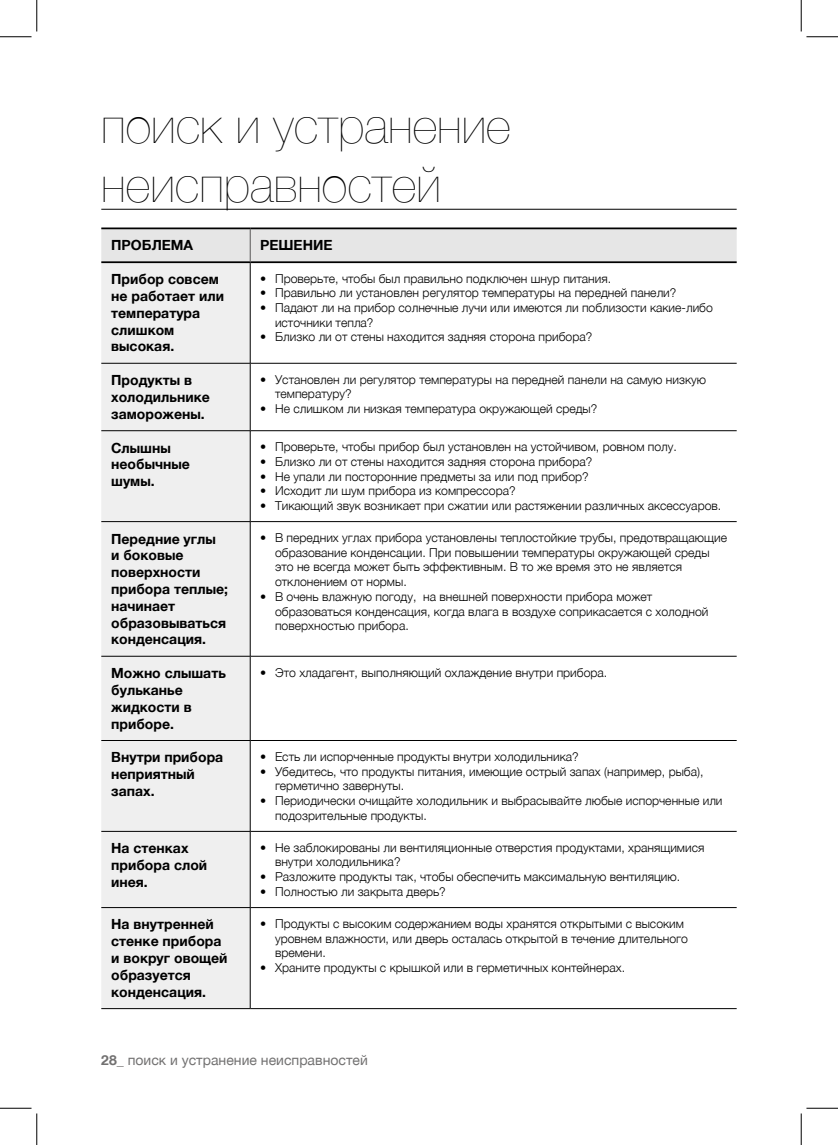
<style>
.page{position:relative;width:838px;height:1145px;background:#fff}
.page>*{position:absolute;margin:0;border:0;box-sizing:border-box;transform-origin:0 0}
.t1{font:200 49px/58.8px "Helvetica Neue LTCYR";color:#000}
.t2{font:700 14px/16.8px "Helvetica Neue LTCYR";color:#000}
.t3{font:14px "Helvetica Neue LTCYR";color:#727171}
.t4{font:300 12.25px/14.7px "Helvetica Neue LTCYR";color:#000}
.s1{font-weight:700}
</style>
<div class="page">
<hr style="left:101px;top:209px;width:635px;height:1px;background:#000">
<div style="left:101px;top:229px;width:635px;height:32px;background:#e6e6e6"></div>
<div style="left:101px;top:263px;width:149px;height:745px;background:#efefef"></div>
<hr style="left:250px;top:263px;width:1px;height:100px;background:#000">
<hr style="left:101px;top:363px;width:149px;height:1px;background:#000">
<hr style="left:250px;top:363px;width:486px;height:1px;background:#000">
<hr style="left:250px;top:364px;width:1px;height:66px;background:#000">
<hr style="left:101px;top:430px;width:149px;height:1px;background:#000">
<hr style="left:250px;top:430px;width:486px;height:1px;background:#000">
<hr style="left:250px;top:431px;width:1px;height:90px;background:#000">
<hr style="left:101px;top:521px;width:149px;height:1px;background:#000">
<hr style="left:250px;top:521px;width:486px;height:1px;background:#000">
<hr style="left:250px;top:522px;width:1px;height:134px;background:#000">
<hr style="left:101px;top:656px;width:149px;height:1px;background:#000">
<hr style="left:250px;top:656px;width:486px;height:1px;background:#000">
<hr style="left:250px;top:657px;width:1px;height:83px;background:#000">
<hr style="left:101px;top:740px;width:149px;height:1px;background:#000">
<hr style="left:250px;top:740px;width:486px;height:1px;background:#000">
<hr style="left:250px;top:741px;width:1px;height:90px;background:#000">
<hr style="left:101px;top:831px;width:149px;height:1px;background:#000">
<hr style="left:250px;top:831px;width:486px;height:1px;background:#000">
<hr style="left:250px;top:832px;width:1px;height:75px;background:#000">
<hr style="left:101px;top:907px;width:149px;height:1px;background:#000">
<hr style="left:250px;top:907px;width:486px;height:1px;background:#000">
<hr style="left:250px;top:908px;width:1px;height:100px;background:#000">
<hr style="left:101px;top:261px;width:149px;height:2px;background:#000">
<hr style="left:250px;top:261px;width:486px;height:2px;background:#000">
<hr style="left:101px;top:228px;width:149px;height:1px;background:#000">
<hr style="left:250px;top:229px;width:1px;height:32px;background:#595757">
<hr style="left:250px;top:228px;width:486px;height:1px;background:#000">
<hr style="left:101px;top:1008px;width:149px;height:1px;background:#000">
<hr style="left:250px;top:1008px;width:486px;height:1px;background:#000">
<hr style="left:0;top:36px;width:32px;height:1px;background:#000">
<hr style="left:806px;top:36px;width:31px;height:1px;background:#000">
<hr style="left:0;top:1108px;width:32px;height:1px;background:#000">
<hr style="left:806px;top:1108px;width:31px;height:1px;background:#000">
<hr style="left:36px;top:0;width:1px;height:31px;background:#000">
<hr style="left:36px;top:1113px;width:1px;height:32px;background:#000">
<hr style="left:800px;top:0;width:1px;height:31px;background:#000">
<hr style="left:800px;top:1113px;width:1px;height:32px;background:#000">
<h1 class="t1" style="left:101px;top:97px;width:411px">поиск и устранение неисправностей</h1>
<p class="t2" style="left:111px;top:237px;width:83px">ПРОБЛЕМА</p>
<p class="t2" style="left:260px;top:237px;width:72px">РЕШЕНИЕ</p>
<p class="t2" style="left:111px;top:271px;width:114px">Прибор совсем не работает или температура слишком высокая.</p>
<p class="t4" style="left:260px;top:271px;width:352px">• Проверьте, чтобы был правильно подключен шнур питания.</p>
<p class="t4" style="left:260px;top:286px;width:417px">• Правильно ли установлен регулятор температуры на передней панели?</p>
<p class="t4" style="left:275px;top:300px;width:439px;text-indent:-15px">• Падают ли на прибор солнечные лучи или имеются ли поблизости какие-либо источники тепла?</p>
<p class="t4" style="left:260px;top:330px;width:333px">• Близко ли от стены находится задняя сторона прибора?</p>
<p class="t2" style="left:111px;top:372px;width:100px">Продукты в холодильнике заморожены.</p>
<p class="t4" style="left:275px;top:372px;width:432px;text-indent:-15px">• Установлен ли регулятор температуры на передней панели на самую низкую температуру?</p>
<p class="t4" style="left:260px;top:402px;width:338px">• Не слишком ли низкая температура окружающей среды?</p>
<p class="t2" style="left:111px;top:439px;width:80px">Слышны необычные шумы.</p>
<p class="t4" style="left:260px;top:440px;width:418px">• Проверьте, чтобы прибор был установлен на устойчивом, ровном полу.</p>
<p class="t4" style="left:260px;top:454px;width:333px">• Близко ли от стены находится задняя сторона прибора?</p>
<p class="t4" style="left:260px;top:469px;width:330px">• Не упали ли посторонние предметы за или под прибор?</p>
<p class="t4" style="left:260px;top:484px;width:257px">• Исходит ли шум прибора из компрессора?</p>
<p class="t4" style="left:260px;top:498px;width:462px">• Тикающий звук возникает при сжатии или растяжении различных аксессуаров.</p>
<p class="t2" style="left:111px;top:530px;width:118px">Передние углы<br>и боковые поверхности прибора теплые; начинает образовываться конденсация.</p>
<p class="t4" style="left:275px;top:530px;width:453px;text-indent:-15px">• В передних углах прибора установлены теплостойкие трубы, предотвращающие образование конденсации. При повышении температуры окружающей среды это не всегда может быть эффективным. В то же время это не является отклонением от нормы.</p>
<p class="t4" style="left:275px;top:589px;width:435px;text-indent:-15px">• В очень влажную погоду, на внешней поверхности прибора может образоваться конденсация, когда влага в воздухе соприкасается с холодной поверхностью прибора.</p>
<p class="t2" style="left:111px;top:665px;width:116px">Можно слышать бульканье жидкости в приборе.</p>
<p class="t4" style="left:260px;top:665px;width:348px">• Это хладагент, выполняющий охлаждение внутри прибора.</p>
<p class="t2" style="left:111px;top:749px;width:114px">Внутри прибора неприятный запах.</p>
<p class="t4" style="left:260px;top:749px;width:320px">• Есть ли испорченные продукты внутри холодильника?</p>
<p class="t4" style="left:275px;top:764px;width:430px;text-indent:-15px">• Убедитесь, что продукты питания, имеющие острый запах (например, рыба), герметично завернуты.</p>
<p class="t4" style="left:275px;top:793px;width:449px;text-indent:-15px">• Периодически очищайте холодильник и выбрасывайте любые испорченные или подозрительные продукты.</p>
<p class="t2" style="left:111px;top:840px;width:97px">На стенках прибора слой инея.</p>
<p class="t4" style="left:275px;top:840px;width:431px;text-indent:-15px">• Не заблокированы ли вентиляционные отверстия продуктами, хранящимися внутри холодильника?</p>
<p class="t4" style="left:260px;top:870px;width:421px">• Разложите продукты так, чтобы обеспечить максимальную вентиляцию.</p>
<p class="t4" style="left:260px;top:884px;width:187px">• Полностью ли закрыта дверь?</p>
<p class="t2" style="left:111px;top:916px;width:118px">На внутренней стенке прибора и вокруг овощей образуется конденсация.</p>
<p class="t4" style="left:275px;top:916px;width:414px;text-indent:-15px">• Продукты с высоким содержанием воды хранятся открытыми с высоким уровнем влажности, или дверь осталась открытой в течение длительного времени.</p>
<p class="t4" style="left:260px;top:961px;width:366px">• Храните продукты с крышкой или в герметичных контейнерах.</p>
<p class="t3" style="left:101px;top:1053px;width:268px"><span class="s1">28_</span> поиск и устранение неисправностей</p>
</div>
